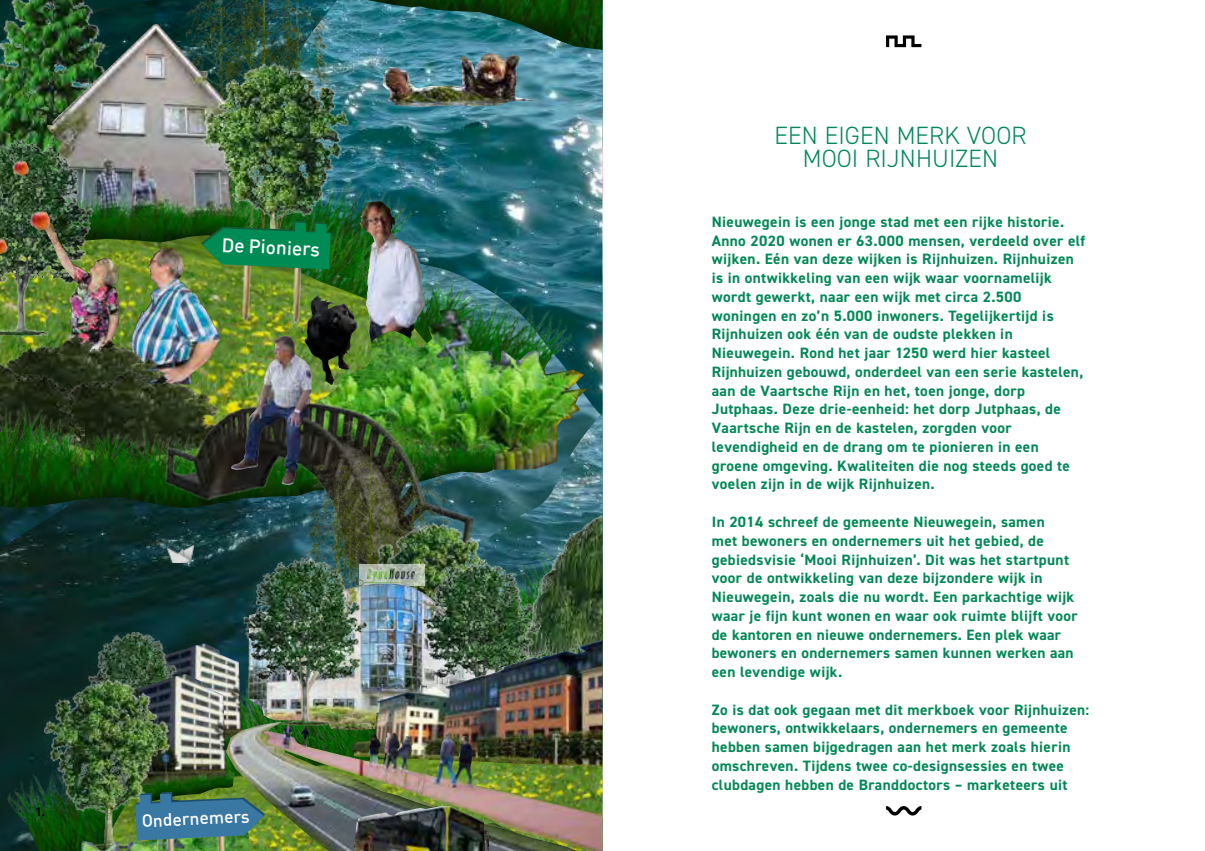
<style>
.page{position:relative;width:1205px;height:851px;background:#fff}
.page>*{position:absolute;margin:0;border:0;box-sizing:border-box;transform-origin:0 0}
.t1{font:300 25px/23.8px "DIN2014";letter-spacing:.005em;color:#038858;text-align:center}
.t2{font:500 19.12px "DIN";color:#fff}
.t3{font:500 17.5px "DIN";color:#fff}
.t4{font:700 15px/18.8px "DIN2014";letter-spacing:.025em;color:#038858}
.t5{font:600 12.5px "DIN2014";color:#000}
</style>
<div class="page">
<img style="left:0;top:428px;width:602px;height:422px">
<img style="left:154px;top:0;width:448px;height:417px">
<img style="left:367px;top:0;width:42px;height:7px">
<img style="left:526px;top:0;width:76px;height:50px">
<img style="left:409px;top:0;width:168px;height:43px">
<img style="left:381px;top:53px;width:159px;height:54px">
<img style="left:348px;top:137px;width:64px;height:26px">
<img style="left:176px;top:0;width:159px;height:59px">
<img style="left:0;top:0;width:154px;height:140px">
<img style="left:495px;top:240px;width:78px;height:69px">
<img style="left:120px;top:165px;width:375px;height:330px">
<img style="left:360px;top:201px;width:65px;height:108px">
<img style="left:229px;top:309px;width:358px;height:162px">
<img style="left:484px;top:435px;width:16px;height:46px">
<img style="left:46px;top:24px;width:198px;height:173px">
<img style="left:98px;top:186px;width:87px;height:56px">
<img style="left:164px;top:197px;width:23px;height:44px">
<img style="left:187px;top:59px;width:161px;height:200px">
<img style="left:0;top:140px;width:98px;height:194px">
<img style="left:305px;top:294px;width:52px;height:91px">
<img style="left:44px;top:222px;width:76px;height:112px">
<img style="left:132px;top:247px;width:89px;height:122px">
<img style="left:0;top:334px;width:179px;height:35px">
<img style="left:84px;top:369px;width:147px;height:47px">
<img style="left:0;top:362px;width:84px;height:54px">
<img style="left:0;top:396px;width:75px;height:112px">
<img style="left:28px;top:416px;width:127px;height:91px">
<img style="left:28px;top:208px;width:24px;height:25px">
<img style="left:11px;top:159px;width:19px;height:19px">
<img style="left:0;top:237px;width:9px;height:17px">
<img style="left:224px;top:269px;width:83px;height:62px">
<svg style="left:201px;top:221px;width:130px;height:48px"></svg>
<img style="left:155px;top:387px;width:329px;height:207px">
<img style="left:231px;top:336px;width:81px;height:149px">
<img style="left:300px;top:410px;width:158px;height:147px">
<img style="left:7px;top:725px;width:74px;height:125px">
<img style="left:366px;top:519px;width:147px;height:44px">
<img style="left:184px;top:643px;width:55px;height:78px">
<img style="left:85px;top:632px;width:99px;height:44px">
<img style="left:99px;top:674px;width:127px;height:94px">
<img style="left:183px;top:768px;width:14px;height:23px">
<img style="left:197px;top:768px;width:29px;height:23px">
<img style="left:44px;top:676px;width:139px;height:172px">
<img style="left:81px;top:799px;width:79px;height:51px">
<img style="left:513px;top:514px;width:89px;height:125px">
<svg style="left:371px;top:563px;width:47px;height:19px"></svg>
<img style="left:371px;top:582px;width:47px;height:57px">
<img style="left:371px;top:568px;width:44px;height:17px">
<img style="left:239px;top:557px;width:132px;height:164px">
<img style="left:418px;top:561px;width:126px;height:78px">
<img style="left:226px;top:721px;width:126px;height:129px">
<img style="left:352px;top:639px;width:250px;height:84px">
<img style="left:261px;top:723px;width:341px;height:127px">
<img style="left:160px;top:840px;width:79px;height:10px">
<img style="left:135px;top:791px;width:130px;height:49px">
<img style="left:354px;top:805px;width:135px;height:45px">
<img style="left:167px;top:545px;width:27px;height:18px">
<svg style="left:886px;top:35px;width:35px;height:12px"></svg>
<svg style="left:886px;top:806px;width:35px;height:9px"></svg>
<p class="t2" style="left:223px;top:232px;width:100px;rotate:3deg">De Pioniers</p>
<p class="t5" style="left:35px;top:802px;width:11px">1.</p>
<p class="t3" style="left:141px;top:809px;width:110px;rotate:-3deg">Ondernemers</p>
<h1 class="t1" style="left:774px;top:123px;width:254px">EEN EIGEN MERK VOOR<br>MOOI RIJNHUIZEN</h1>
<h1 class="t4" style="left:712px;top:212px;width:375px">Nieuwegein is een jonge stad met een rijke historie.<br>Anno 2020 wonen er 63.000 mensen, verdeeld over elf wijken. Eén van deze wijken is Rijnhuizen. Rijnhuizen is in ontwikkeling van een wijk waar voornamelijk wordt gewerkt, naar een wijk met circa 2.500 woningen en zo’n 5.000 inwoners. Tegelijkertijd is Rijnhuizen ook één van de oudste plekken in Nieuwegein. Rond het jaar 1250 werd hier kasteel Rijnhuizen gebouwd, onderdeel van een serie kastelen, aan de Vaartsche Rijn en het, toen jonge, dorp Jutphaas. Deze drie-eenheid: het dorp Jutphaas, de Vaartsche Rijn en de kastelen, zorgden voor levendigheid en de drang om te pionieren in een groene omgeving. Kwaliteiten die nog steeds goed te voelen zijn in de wijk Rijnhuizen.</h1>
<h1 class="t4" style="left:712px;top:512px;width:367px">In 2014 schreef de gemeente Nieuwegein, samen<br>met bewoners en ondernemers uit het gebied, de gebiedsvisie ‘Mooi Rijnhuizen’. Dit was het startpunt voor de ontwikkeling van deze bijzondere wijk in Nieuwegein, zoals die nu wordt. Een parkachtige wijk waar je fijn kunt wonen en waar ook ruimte blijft voor de kantoren en nieuwe ondernemers. Een plek waar bewoners en ondernemers samen kunnen werken aan een levendige wijk.</h1>
<h1 class="t4" style="left:712px;top:699px;width:379px">Zo is dat ook gegaan met dit merkboek voor Rijnhuizen: bewoners, ontwikkelaars, ondernemers en gemeente hebben samen bijgedragen aan het merk zoals hierin omschreven. Tijdens twee co-designsessies en twee clubdagen hebben de Branddoctors – marketeers uit</h1>
</div>
